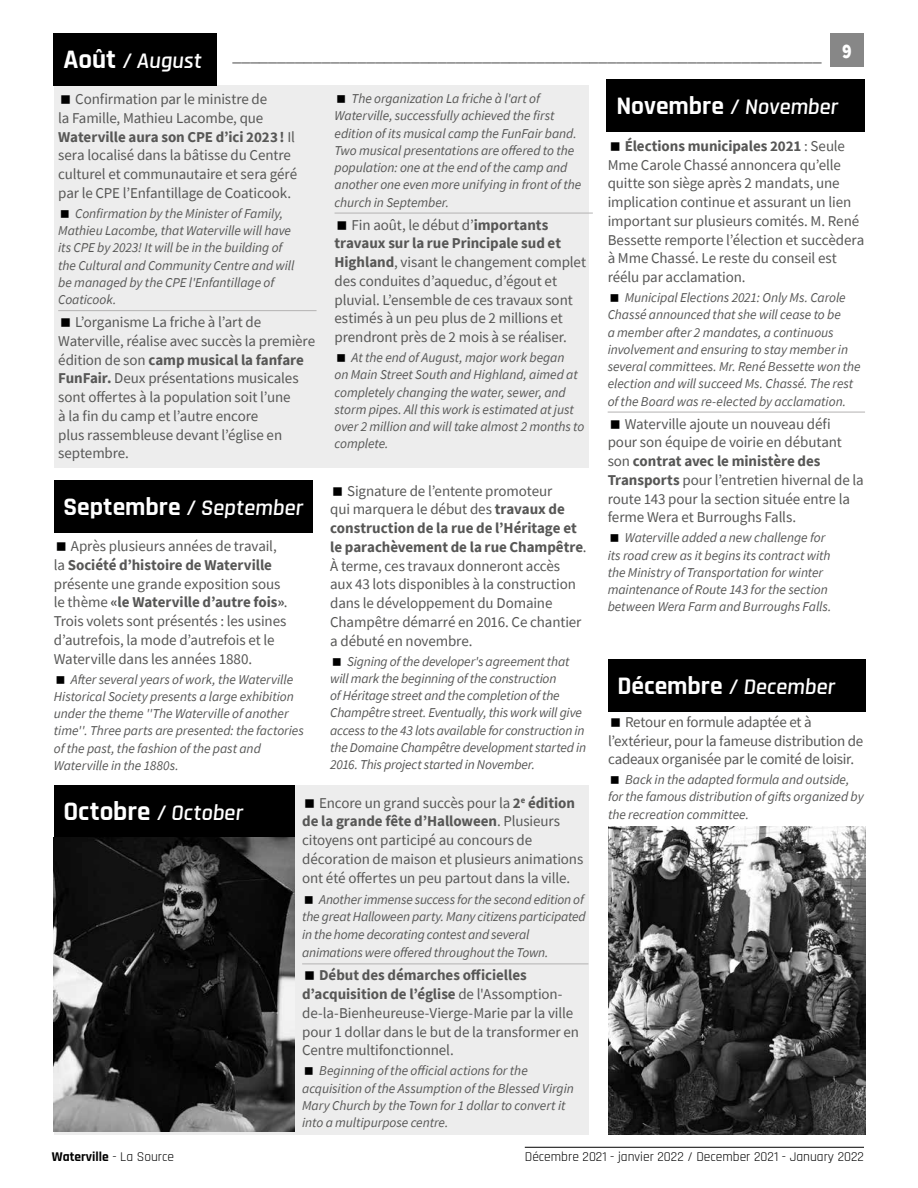
<style>
.page{position:relative;width:918px;height:1188px;background:#fff}
.page>*{position:absolute;margin:0;border:0;box-sizing:border-box;transform-origin:0 0}
.t1{font:700 27px "Rajdhani";color:#fff}
.t2{font:300 24px "Rajdhani";color:#000}
.t3{font:600 22.5px "Rajdhani";color:#fff}
.t4{font:900 21px "Source Sans Pro";color:#fff;scale:.85 1}
.t5{font:15px/18.8px "Source Sans Pro";letter-spacing:-.01em;color:#575756}
.t6{font:italic 13.5px/17.2px "Source Sans Pro";letter-spacing:-.005em;color:#575756}
.t7{font:13.5px "Rajdhani";color:#000}
.t8{font:700 13.5px "Rajdhani";color:#000}
.s1{font-weight:700}
.s2{font-weight:700;font-size:25.5px}
.s3{font-weight:700;font-size:27px}
.s4{font-weight:400}
</style>
<div class="page">
<hr style="left:525px;top:1147px;width:339px;height:1px;background:#000">
<div style="left:830px;top:33px;width:34px;height:34px;background:#878787"></div>
<div style="left:54px;top:785px;width:534px;height:350px;background:#ededed"></div>
<div style="left:54px;top:86px;width:535px;height:382px;background:#ededed"></div>
<hr style="left:58px;top:310px;width:259px;height:1px;background:#b3b2b2">
<hr style="left:335px;top:213px;width:258px;height:1px;background:#b3b2b2">
<div style="left:54px;top:33px;width:163px;height:53px;background:#000"></div>
<div style="left:54px;top:480px;width:258px;height:52px;background:#000"></div>
<div style="left:54px;top:786px;width:241px;height:52px;background:#000"></div>
<hr style="left:302px;top:964px;width:286px;height:1px;background:#b3b2b2">
<div style="left:607px;top:79px;width:258px;height:52px;background:#000"></div>
<hr style="left:608px;top:412px;width:257px;height:1px;background:#b3b2b2">
<div style="left:608px;top:659px;width:257px;height:52px;background:#000"></div>
<img style="left:608px;top:826px;width:257px;height:309px">
<img style="left:54px;top:838px;width:241px;height:294px">
<h1 class="t1" style="left:63px;top:43px;width:54px">Août</h1>
<h3 class="t3" style="left:122px;top:47px;width:84px">/ August</h3>
<h2 class="t2" style="left:233px;top:40px;width:591px">__________________________________________________________________</h2>
<h3 class="t4" style="left:842px;top:36px;width:13px">9</h3>
<p class="t5" style="left:58px;top:90px;width:240px;text-indent:17px">Confirmation par le ministre de<br>la Famille, Mathieu Lacombe, que <span class="s1">Waterville aura son CPE d’ici 2023!</span> Il sera localisé dans la bâtisse du Centre culturel et communautaire et sera géré par le CPE l’Enfantillage de Coaticook.</p>
<p class="t6" style="left:58px;top:205px;width:238px;text-indent:17px">Confirmation by the Minister of Family, Mathieu Lacombe, that Waterville will have its CPE by 2023! It will be in the building of the Cultural and Community Centre and will be managed by the CPE l'Enfantillage of Coaticook.</p>
<p class="t5" style="left:58px;top:313px;width:258px;text-indent:17px">L’organisme La friche à l’art de Waterville, réalise avec succès la première édition de son <span class="s1">camp musical la fanfare FunFair.</span> Deux présentations musicales sont offertes à la population soit l’une<br>à la fin du camp et l’autre encore<br>plus rassembleuse devant l’église en septembre.</p>
<h3 class="t3" style="left:63px;top:494px;width:244px"><span class="s2">Septembre</span> / September</h3>
<p class="t5" style="left:54px;top:537px;width:235px;text-indent:17px">Après plusieurs années de travail, la <span class="s1">Société d’histoire de Waterville </span>présente une grande exposition sous le thème <span class="s1">«le Waterville d’autre fois»</span>.<br>Trois volets sont présentés : les usines d’autrefois, la mode d’autrefois et le Waterville dans les années 1880.</p>
<p class="t6" style="left:54px;top:670px;width:252px;text-indent:17px">After several years of work, the Waterville Historical Society presents a large exhibition under the theme ''The Waterville of another time''. Three parts are presented: the factories of the past, the fashion of the past and Waterville in the 1880s.</p>
<p class="t6" style="left:335px;top:90px;width:248px;text-indent:17px">The organization La friche à l'art of Waterville, successfully achieved the first edition of its musical camp the FunFair band.<br>Two musical presentations are offered to the population: one at the end of the camp and another one even more unifying in front of the church in September.</p>
<p class="t5" style="left:335px;top:215px;width:253px;text-indent:17px">Fin août, le début d’<span class="s1">importants travaux sur la rue Principale sud et Highland</span>, visant le changement complet des conduites d’aqueduc, d’égout et pluvial. L’ensemble de ces travaux sont estimés à un peu plus de 2 millions et prendront près de 2 mois à se réaliser.</p>
<p class="t6" style="left:335px;top:349px;width:251px;text-indent:17px">At the end of August, major work began<br>on Main Street South and Highland, aimed at completely changing the water, sewer, and storm pipes. All this work is estimated at just over 2 million and will take almost 2 months to complete.</p>
<p class="t5" style="left:330px;top:481px;width:258px;text-indent:17px">Signature de l’entente promoteur<br>qui marquera le début des <span class="s1">travaux de construction de la rue de l’Héritage et le parachèvement de la rue Champêtre</span>.<br>À terme, ces travaux donneront accès<br>aux 43 lots disponibles à la construction dans le développement du Domaine Champêtre démarré en 2016. Ce chantier a débuté en novembre.</p>
<p class="t6" style="left:330px;top:652px;width:257px;text-indent:17px">Signing of the developer's agreement that will mark the beginning of the construction<br>of Héritage street and the completion of the Champêtre street. Eventually, this work will give access to the 43 lots available for construction in the Domaine Champêtre development started in 2016. This project started in November.</p>
<h3 class="t3" style="left:63px;top:800px;width:184px"><span class="s3">Octobre</span> / October</h3>
<p class="t5" style="left:302px;top:793px;width:283px;text-indent:17px">Encore un grand succès pour la <span class="s1">2</span><sup>e</sup> <span class="s1">édition de la grande fête d’Halloween</span>. Plusieurs citoyens ont participé au concours de décoration de maison et plusieurs animations ont été offertes un peu partout dans la ville.</p>
<p class="t6" style="left:302px;top:891px;width:285px;text-indent:17px">Another immense success for the second edition of the great Halloween party. Many citizens participated in the home decorating contest and several</p>
<p class="t6" style="left:302px;top:944px;width:248px">animations were offered throughout the Town.</p>
<p class="t5" style="left:302px;top:966px;width:278px;text-indent:17px"><span class="s1">Début des démarches officielles d’acquisition de l’église</span> de l'Assomption&shy;de-la-Bienheureuse-Vierge-Marie par la ville pour 1 dollar dans le but de la transformer en Centre multifonctionnel.</p>
<p class="t6" style="left:302px;top:1062px;width:273px;text-indent:17px">Beginning of the official actions for the acquisition of the Assumption of the Blessed Virgin Mary Church by the Town for 1 dollar to convert it into a multipurpose centre.</p>
<h3 class="t3" style="left:616px;top:93px;width:226px"><span class="s2">Novembre</span> / November</h3>
<p class="t5" style="left:608px;top:136px;width:258px;text-indent:17px"><span class="s1">Élections municipales 2021</span> : Seule Mme Carole Chassé annoncera qu’elle quitte son siège après 2 mandats, une implication continue et assurant un lien important sur plusieurs comités. M. René Bessette remporte l’élection et succèdera à Mme Chassé. Le reste du conseil est réélu par acclamation.</p>
<p class="t6" style="left:608px;top:289px;width:255px;text-indent:17px">Municipal Elections 2021: Only Ms. Carole Chassé announced that she will cease to be<br>a member after 2 mandates, a continuous involvement and ensuring to stay member in several committees. Mr. René Bessette won the election and will succeed Ms. Chassé. The rest of the Board was re-elected by acclamation.</p>
<p class="t5" style="left:608px;top:414px;width:258px;text-indent:17px">Waterville ajoute un nouveau défi pour son équipe de voirie en débutant son <span class="s1">contrat avec le ministère des Transports</span> pour l’entretien hivernal de la route 143 pour la section située entre la ferme Wera et Burroughs Falls.</p>
<p class="t6" style="left:608px;top:529px;width:225px;text-indent:17px">Waterville added a new challenge for its road crew as it begins its contract with the Ministry of Transportation for winter maintenance of Route 143 for the section between Wera Farm and Burroughs Falls.</p>
<h3 class="t3" style="left:617px;top:673px;width:222px"><span class="s2">Décembre</span> / December</h3>
<p class="t5" style="left:608px;top:712px;width:257px;text-indent:17px">Retour en formule adaptée et à l’extérieur, pour la fameuse distribution de cadeaux organisée par le comité de loisir.</p>
<p class="t6" style="left:608px;top:771px;width:257px;text-indent:17px">Back in the adapted formula and outside, for the famous distribution of gifts organized by the recreation committee.</p>
<p class="t8" style="left:52px;top:1148px;width:124px">Waterville <span class="s4">- La Source</span></p>
<p class="t7" style="left:525px;top:1149px;width:341px">Décembre 2021 - janvier 2022 / December 2021 - January 2022</p>
</div>
